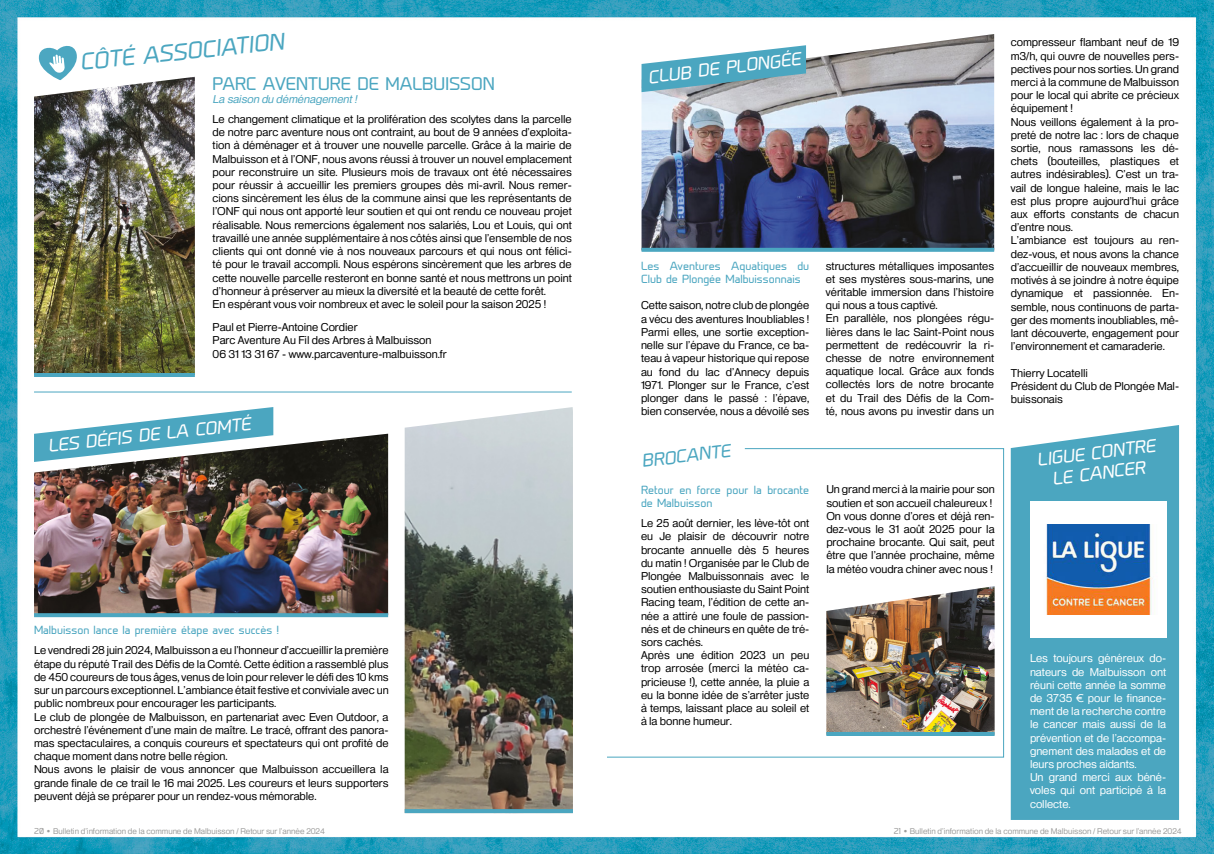
<style>
.page{position:relative;width:1214px;height:854px;background:#fff}
.page>*{position:absolute;margin:0;border:0;box-sizing:border-box;transform-origin:0 0}
.t1{font:italic 22px "Prime";color:#4ba6c0}
.t2{font:italic 17px/20.4px "Prime";color:#fff;text-align:center}
.t3{font:17px "Prime";color:#4ba6c0}
.t4{font:italic 17px "Prime";color:#4ba6c0}
.t5{font:11px/13.2px "Heldustry FT";color:#000}
.t6{font:11px/13.2px "Heldustry FT";color:#fff}
.t7{font:11px/13.2px "Prime";color:#4ba6c0}
.t8{font:italic 11px "Heldustry FT";color:#4ba6c0}
.t9{font:8px "Heldustry FT";color:#9d9d9c}
.s1{font-family:"Prime"}
.s2{font-family:"Helvetica"}
</style>
<div class="page">
<img style="left:0;top:0;width:1213px;height:853px">
<img style="left:34px;top:77px;width:161px;height:296px">
<hr style="left:34px;top:391px;width:537px;height:1px;background:#4ba6c0">
<hr style="left:34px;top:373px;width:161px;height:4px;background:#4ba6c0">
<svg style="left:34px;top:407px;width:239px;height:26px"></svg>
<img style="left:34px;top:433px;width:354px;height:180px">
<img style="left:404px;top:407px;width:169px;height:401px">
<svg style="left:34px;top:613px;width:354px;height:4px"></svg>
<svg style="left:404px;top:808px;width:169px;height:4px"></svg>
<div style="left:1010px;top:425px;width:168px;height:394px;background:#4ba6c0"></div>
<svg style="left:606px;top:447px;width:398px;height:310px"></svg>
<img style="left:826px;top:586px;width:168px;height:145px">
<svg style="left:826px;top:731px;width:168px;height:4px"></svg>
<div style="left:1029px;top:501px;width:136px;height:136px;background:#fff"></div>
<img style="left:1029px;top:524px;width:123px;height:90px">
<img style="left:641px;top:34px;width:353px;height:214px">
<svg style="left:641px;top:248px;width:353px;height:4px"></svg>
<svg style="left:641px;top:45px;width:165px;height:47px"></svg>
<svg style="left:39px;top:43px;width:40px;height:37px"></svg>
<h1 class="t1" style="left:79px;top:49px;width:206px;rotate:-6deg">CÔTÉ ASSOCIATION</h1>
<h2 class="t3" style="left:212px;top:73px;width:284px">PARC AVENTURE DE MALBUISSON</h2>
<p class="t8" style="left:212px;top:92px;width:146px">La saison du déménagement !</p>
<p class="t5" style="left:212px;top:112px;width:360px">Le changement climatique et la prolifération des scolytes dans la parcelle de notre parc aventure nous ont contraint, au bout de 9 années d’exploita&shy;tion à déménager et à trouver une nouvelle parcelle. Grâce à la mairie de Malbuisson et à l’ONF, nous avons réussi à trouver un nouvel emplacement pour reconstruire un site. Plusieurs mois de travaux ont été nécessaires pour réussir à accueillir les premiers groupes dès mi-avril. Nous remer&shy;cions sincèrement les élus de la commune ainsi que les représentants de l’ONF qui nous ont apporté leur soutien et qui ont rendu ce nouveau projet réalisable. Nous remercions également nos salariés, Lou et Louis, qui ont travaillé une année supplémentaire à nos côtés ainsi que l’ensemble de nos clients qui ont donné vie à nos nouveaux parcours et qui nous ont félici&shy;té pour le travail accompli. Nous espérons sincèrement que les arbres de cette nouvelle parcelle resteront en bonne santé et nous mettrons un point d’honneur à préserver au mieux la diversité et la beauté de cette forêt.<br>En espérant vous voir nombreux et avec le soleil pour la saison 2025 !</p>
<p class="t5" style="left:212px;top:320px;width:236px">Paul et Pierre-Antoine Cordier<br>Parc Aventure Au Fil des Arbres à Malbuisson<br>06 31 13 31 67 - www.parcaventure-malbuisson.fr</p>
<h2 class="t2" style="left:47px;top:435px;width:205px;rotate:-6deg">LES DÉFIS DE LA COMTÉ</h2>
<p class="t7" style="left:34px;top:623px;width:247px">Malbuisson lance la première étape avec succès !</p>
<p class="t5" style="left:34px;top:643px;width:356px">Le vendredi 28 juin 2024, Malbuisson a eu l’honneur d’accueillir la première étape du réputé Trail des Défis de la Comté. Cette édition a rassemblé plus de 450 coureurs de tous âges, venus de loin pour relever le défi des 10 kms sur un parcours exceptionnel. L’ambiance était festive et conviviale avec un public nombreux pour encourager les participants.<br>Le club de plongée de Malbuisson, en partenariat avec Even Outdoor, a orchestré l’événement d’une main de maître. Le tracé, offrant des panora&shy;mas spectaculaires, a conquis coureurs et spectateurs qui ont profité de chaque moment dans notre belle région.<br>Nous avons le plaisir de vous annoncer que Malbuisson accueillera la grande finale de ce trail le 16 mai 2025. Les coureurs et leurs supporters peuvent déjà se préparer pour un rendez-vous mémorable.</p>
<h2 class="t2" style="left:647px;top:67px;width:155px;rotate:-7deg">CLUB DE PLONGÉE</h2>
<p class="t7" style="left:641px;top:259px;width:170px">Les Aventures Aquatiques du<br>Club de Plongée Malbuissonnais</p>
<p class="t5" style="left:641px;top:299px;width:170px;text-align:justify">Cette saison, notre club de plongée a vécu des aventures Inoubliables !<br>Parmi elles, une sortie exception&shy;nelle sur l’épave du France, ce ba&shy;teau à vapeur historique qui repose au fond du lac d’Annecy depuis 1971. Plonger sur le France, c’est plonger dans le passé : l’épave, bien conservée, nous a dévoilé ses</p>
<h2 class="t4" style="left:640px;top:451px;width:90px;rotate:-7deg">BROCANTE</h2>
<p class="t7" style="left:641px;top:483px;width:170px">Retour en force pour la brocante de Malbuisson</p>
<p class="t5" style="left:641px;top:516px;width:170px">Le 25 août dernier, les lève-tôt ont eu Je plaisir de découvrir notre brocante annuelle dès 5 heures du matin ! Organisée par le Club de<br>Plongée Malbuissonnais avec le soutien enthousiaste du Saint Point<br>Racing team, l’édition de cette an&shy;née a attiré une foule de passion&shy;nés et de chineurs en quête de tré&shy;sors cachés.<br>Après une édition 2023 un peu trop arrosée (merci la météo ca&shy;pricieuse !), cette année, la pluie a eu la bonne idée de s’arrêter juste à temps, laissant place au soleil et à la bonne humeur.</p>
<p class="t5" style="left:825px;top:259px;width:170px">structures métalliques imposantes et ses mystères sous-marins, une véritable immersion dans l’histoire qui nous a tous captivé.<br>En parallèle, nos plongées régu&shy;lières dans le lac Saint-Point nous permettent de redécouvrir la ri&shy;chesse de notre environnement aquatique local. Grâce aux fonds collectés lors de notre brocante et du Trail des Défis de la Com&shy;té, nous avons pu investir dans un</p>
<p class="t5" style="left:826px;top:482px;width:170px">Un grand merci à la mairie pour son soutien et son accueil chaleureux !<br>On vous donne d’ores et déjà ren&shy;dez-vous le 31 août 2025 pour la prochaine brocante. Qui sait, peut être que l’année prochaine, même la météo voudra chiner avec nous !</p>
<p class="t5" style="left:1010px;top:36px;width:170px">compresseur flambant neuf de 19 m3/h, qui ouvre de nouvelles pers&shy;pectives pour nos sorties. Un grand merci à la commune de Malbuisson pour le local qui abrite ce précieux équipement !<br>Nous veillons également à la pro&shy;preté de notre lac : lors de chaque sortie, nous ramassons les dé&shy;chets (bouteilles, plastiques et autres indésirables). C’est un tra&shy;vail de longue haleine, mais le lac est plus propre aujourd’hui grâce aux efforts constants de chacun d’entre nous.<br>L’ambiance est toujours au ren&shy;dez-vous, et nous avons la chance d’accueillir de nouveaux membres, motivés à se joindre à notre équipe dynamique et passionnée. En&shy;semble, nous continuons de parta&shy;ger des moments inoubliables, mê&shy;lant découverte, engagement pour l’environnement et camaraderie.</p>
<p class="t5" style="left:1010px;top:366px;width:170px">Thierry Locatelli<br>Président du Club de Plongée Mal&shy;buissonais</p>
<h2 class="t2" style="left:1035px;top:449px;width:120px;rotate:-7deg">LIGUE CONTRE<br>LE CANCER</h2>
<p class="t6" style="left:1029px;top:651px;width:138px">Les toujours généreux do&shy;nateurs de Malbuisson ont réuni cette année la somme de 3735 € pour le finance&shy;ment de la recherche contre le cancer mais aussi de la prévention et de l’accompa&shy;gnement des malades et de leurs proches aidants.<br>Un grand merci aux béné&shy;voles qui ont participé à la collecte.</p>
<p class="t9" style="left:34px;top:826px;width:292px"><span class="s1">20</span> <span class="s2">•</span> Bulletin d’information de la commune de Malbuisson / Retour sur l’année 2024</p>
<p class="t9" style="left:893px;top:825px;width:289px"><span class="s1">21</span> <span class="s2">•</span> Bulletin d’information de la commune de Malbuisson / Retour sur l’année 2024</p>
</div>
